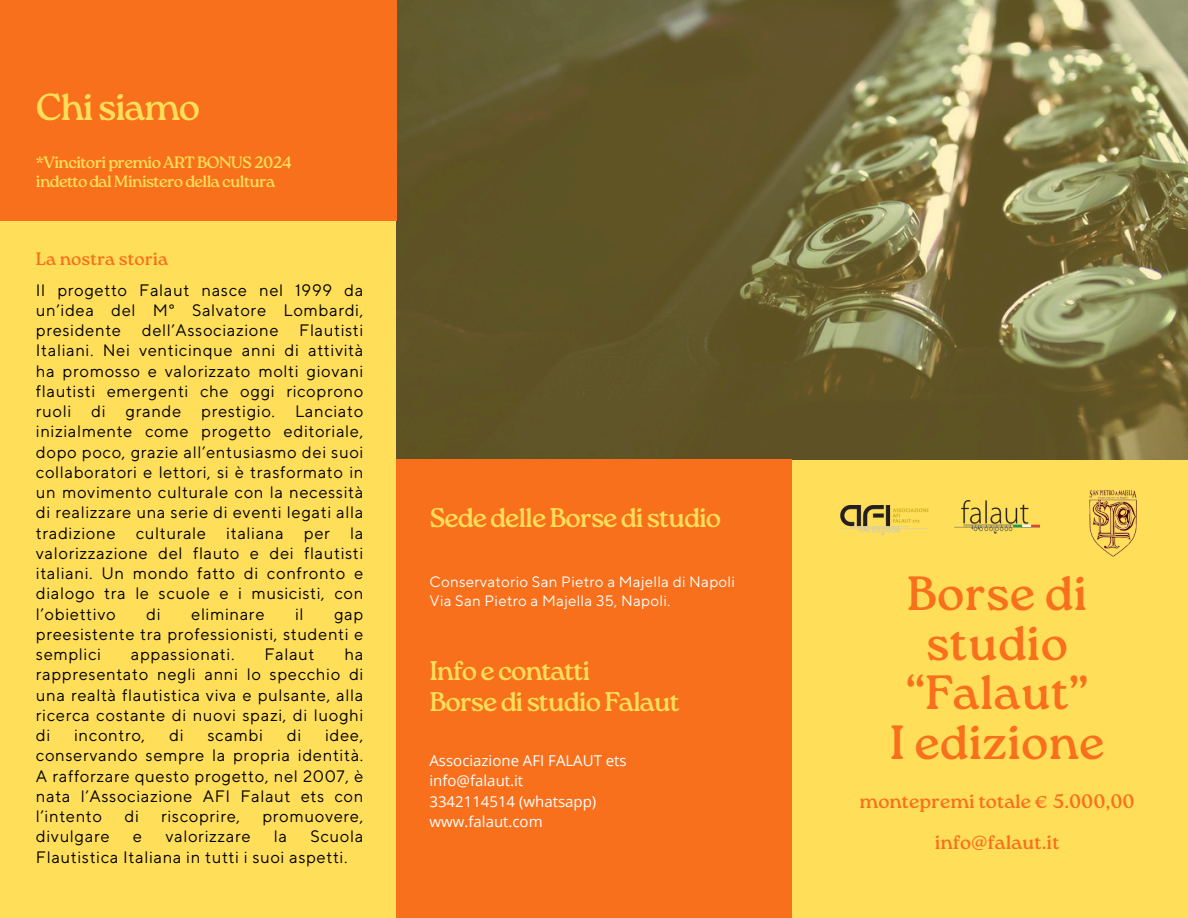
<style>
.page{position:relative;width:1188px;height:918px;background:#ffde59}
.page>*{position:absolute;margin:0;border:0;box-sizing:border-box;transform-origin:0 0}
.t1{font:48px/49.5px "Roca One";color:#f8701c;text-align:center}
.t2{font:37.5px "Roca One";letter-spacing:-.04em;color:#ffde59}
.t3{font:27px/31.5px "Roca One";letter-spacing:-.04em;color:#ffde59}
.t4{font:19.5px "Roca One";color:#f8701c}
.t5{font:18px "Roca One";color:#f8701c}
.t6{font:16.5px/20.2px "TT Norms Pro";letter-spacing:.04em;color:#000001;text-align:justify}
.t7{font:16.5px/19.2px "Roca One";letter-spacing:-.04em;color:#ffde59}
.t8{font:15px "Open Sans";color:#fff}
.t9{font:15px "TT Norms Pro";letter-spacing:.02em;color:#fff}
</style>
<div class="page">
<img style="left:396px;top:0;width:792px;height:459px">
<div style="left:396px;top:459px;width:396px;height:459px;background:#f8701c"></div>
<div style="left:0;top:0;width:396px;height:221px;background:#f8701c"></div>
<img style="left:840px;top:506px;width:89px;height:30px">
<img style="left:954px;top:500px;width:86px;height:33px">
<img style="left:1089px;top:490px;width:48px;height:67px">
<h3 class="t2" style="left:36px;top:85px;width:166px">Chi siamo</h3>
<h4 class="t7" style="left:36px;top:152px;width:257px">*Vincitori premio ART BONUS 2024 indetto dal Ministero della cultura</h4>
<p class="t5" style="left:36px;top:249px;width:134px">La nostra storia</p>
<p class="t6" style="left:36px;top:280px;width:329px">Il progetto Falaut nasce nel 1999 da un’idea del M° Salvatore Lombardi, presidente</p>
<p class="t6" style="left:142px;top:321px;width:138px">dell’Associazione</p>
<p class="t6" style="left:36px;top:321px;width:329px;text-indent:263px">Flautisti Italiani. Nei venticinque anni di attività ha promosso e valorizzato molti giovani flautisti emergenti che oggi ricoprono ruoli di grande prestigio. Lanciato inizialmente come progetto editoriale, dopo poco, grazie all’entusiasmo dei suoi collaboratori e lettori, si è trasformato in un movimento culturale con la necessità di realizzare una serie di eventi legati alla tradizione culturale italiana per la valorizzazione del flauto e dei flautisti italiani. Un mondo fatto di confronto e dialogo tra le scuole e i musicisti, con l’obiettivo</p>
<p class="t6" style="left:146px;top:604px;width:16px">di</p>
<p class="t6" style="left:191px;top:604px;width:75px">eliminare</p>
<p class="t6" style="left:295px;top:604px;width:10px">il</p>
<p class="t6" style="left:36px;top:604px;width:329px;text-indent:298px">gap preesistente tra professionisti, studenti e semplici</p>
<p class="t6" style="left:36px;top:645px;width:329px;text-indent:309px">ha rappresentato negli anni lo specchio di una realtà flautistica viva e pulsante, alla ricerca costante di nuovi spazi, di luoghi di</p>
<p class="t6" style="left:131px;top:645px;width:105px">appassionati.</p>
<p class="t6" style="left:264px;top:645px;width:52px">Falaut</p>
<p class="t6" style="left:36px;top:726px;width:329px;text-indent:289px">idee, conservando sempre la propria identità.<br>A rafforzare questo progetto, nel 2007, è nata l’Associazione AFI Falaut ets con l’intento</p>
<p class="t6" style="left:74px;top:726px;width:73px">incontro,</p>
<p class="t6" style="left:169px;top:726px;width:16px">di</p>
<p class="t6" style="left:207px;top:726px;width:57px">scambi</p>
<p class="t6" style="left:287px;top:726px;width:16px">di</p>
<p class="t6" style="left:124px;top:807px;width:16px">di</p>
<p class="t6" style="left:161px;top:807px;width:80px">riscoprire,</p>
<p class="t6" style="left:262px;top:807px;width:102px">promuovere,</p>
<p class="t6" style="left:36px;top:827px;width:329px;text-indent:275px">Scuola<br>Flautistica Italiana in tutti i suoi aspetti.</p>
<p class="t6" style="left:36px;top:827px;width:75px">divulgare</p>
<p class="t6" style="left:133px;top:827px;width:11px">e</p>
<p class="t6" style="left:166px;top:827px;width:87px">valorizzare</p>
<p class="t6" style="left:274px;top:827px;width:15px">la</p>
<p class="t3" style="left:430px;top:501px;width:293px">Sede delle Borse di studio</p>
<h3 class="t9" style="left:430px;top:572px;width:307px">Conservatorio San Pietro a Majella di Napoli</h3>
<p class="t9" style="left:430px;top:591px;width:242px">Via San Pietro a Majella 35, Napoli.</p>
<h4 class="t3" style="left:430px;top:655px;width:252px">Info e contatti<br>Borse di studio Falaut</h4>
<p class="t8" style="left:430px;top:750px;width:199px">Associazione AFI FALAUT ets</p>
<p class="t8" style="left:430px;top:770px;width:95px">info@falaut.it</p>
<p class="t8" style="left:430px;top:790px;width:168px">3342114514 (whatsapp)</p>
<h1 class="t8" style="left:430px;top:811px;width:115px">www.falaut.com</h1>
<p class="t1" style="left:890px;top:569px;width:216px">Borse di studio “Falaut”<br>I edizione</p>
<p class="t4" style="left:860px;top:790px;width:277px">montepremi totale € 5.000,00</p>
<p class="t4" style="left:935px;top:831px;width:126px">info@falaut.it</p>
</div>
